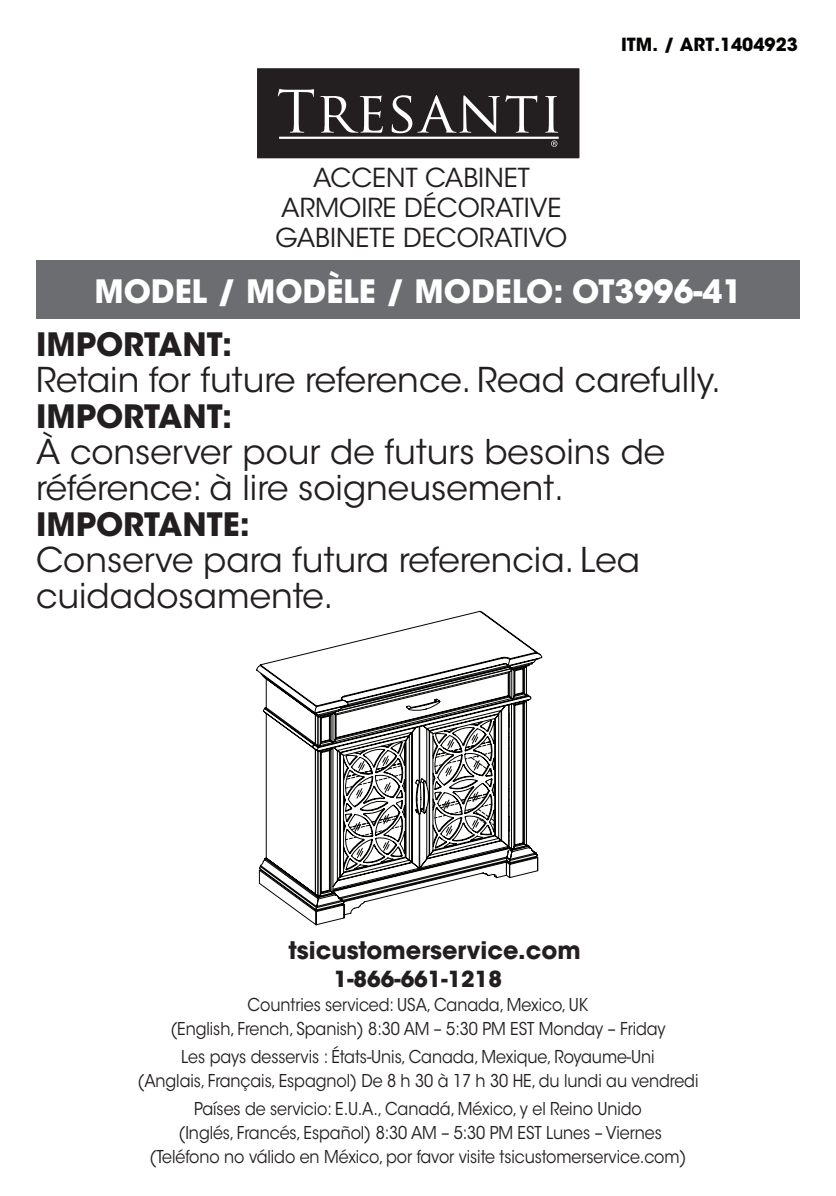
<style>
.page{position:relative;width:836px;height:1196px;background:#fff}
.page>*{position:absolute;margin:0;border:0;box-sizing:border-box;transform-origin:0 0}
.t1{font:34px/36px "ITC Avant Garde Std";color:#231f20}
.t2{font:700 32px "ITC Avant Garde Std";color:#231f20}
.t3{font:700 32px "ITC Avant Garde Std";color:#fff}
.t4{font:26px/30px "ITC Avant Garde Std";color:#231f20;text-align:center}
.t5{font:700 24px "ITC Avant Garde Std";color:#231f20}
.t6{font:700 22px "ITC Avant Garde Std";color:#231f20}
.t7{font:700 18px "ITC Avant Garde Std";color:#040503}
.t8{font:17.6px/24px "ITC Avant Garde Std";letter-spacing:-.005em;color:#231f20;text-align:center;scale:.9 1}
</style>
<div class="page">
<div style="left:36px;top:260px;width:763px;height:59px;background:#6c6d70"></div>
<div style="left:255px;top:67px;width:326px;height:93px;background:#231f20"></div>
<div style="left:254px;top:65px;width:328px;height:96px;border:3px solid #fff"></div>
<hr style="left:279px;top:137px;width:279px;height:2px;background:#fff">
<svg style="left:278px;top:89px;width:36px;height:44px"></svg>
<svg style="left:320px;top:96px;width:62px;height:37px"></svg>
<svg style="left:391px;top:95px;width:108px;height:38px"></svg>
<svg style="left:505px;top:95px;width:32px;height:38px"></svg>
<svg style="left:545px;top:96px;width:13px;height:37px"></svg>
<svg style="left:551px;top:140px;width:6px;height:7px"></svg>
<svg style="left:256px;top:610px;width:286px;height:301px"></svg>
<svg style="left:332px;top:668px;width:180px;height:221px"></svg>
<h3 class="t4" style="left:275px;top:163px;width:293px">ACCENT CABINET<br>ARMOIRE DÉCORATIVE<br>GABINETE DECORATIVO</h3>
<p class="t7" style="left:621px;top:33px;width:178px">ITM. / ART.1404923</p>
<h2 class="t3" style="left:94px;top:270px;width:649px">MODEL / MODÈLE / MODELO: OT3996-41</h2>
<h2 class="t2" style="left:36px;top:323px;width:198px">IMPORTANT:</h2>
<h1 class="t1" style="left:36px;top:362px;width:686px">Retain for future reference. Read carefully.</h1>
<h2 class="t2" style="left:36px;top:395px;width:198px">IMPORTANT:</h2>
<h1 class="t1" style="left:36px;top:434px;width:630px">À conserver pour de futurs besoins de référence: à lire soigneusement.</h1>
<h2 class="t2" style="left:36px;top:503px;width:215px">IMPORTANTE:</h2>
<h1 class="t1" style="left:36px;top:542px;width:605px">Conserve para futura referencia. Lea cuidadosamente.</h1>
<h3 class="t5" style="left:288px;top:934px;width:293px">tsicustomerservice.com</h3>
<p class="t6" style="left:334px;top:964px;width:170px">1-866-661-1218</p>
<p class="t8" style="left:170px;top:992px;width:551px">Countries serviced: USA, Canada, Mexico, UK<br>(English, French, Spanish) 8:30 AM – 5:30 PM EST Monday – Friday</p>
<p class="t8" style="left:137px;top:1044px;width:624px">Les pays desservis : États-Unis, Canada, Mexique, Royaume-Uni<br>(Anglais, Français, Espagnol) De 8 h 30 à 17 h 30 HE, du lundi au vendredi</p>
<p class="t8" style="left:149px;top:1096px;width:598px">Países de servicio: E.U.A., Canadá, México, y el Reino Unido<br>(Inglés, Francés, Español) 8:30 AM – 5:30 PM EST Lunes – Viernes (Teléfono no válido en México, por favor visite tsicustomerservice.com)</p>
</div>
